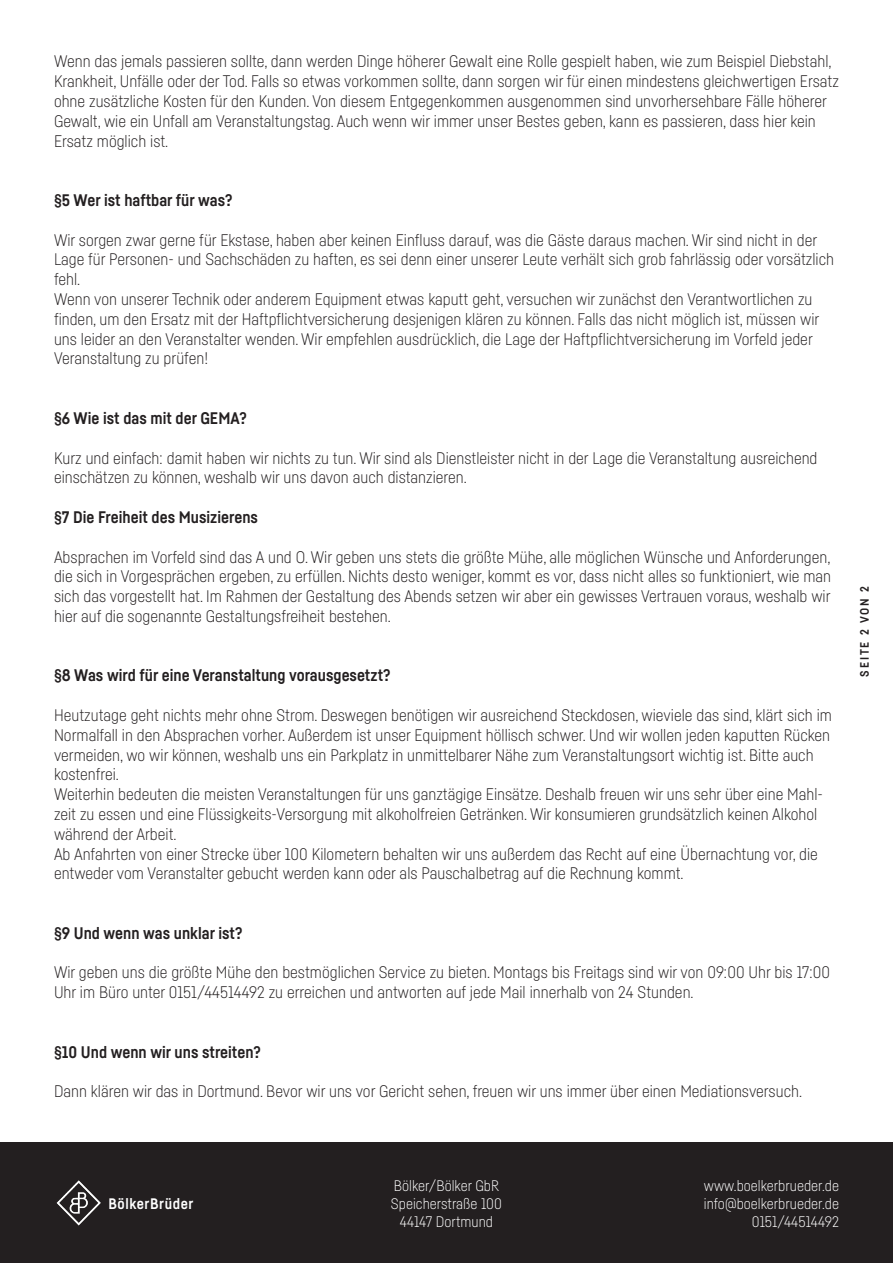
<style>
.page{position:relative;width:893px;height:1263px;background:#fff}
.page>*{position:absolute;margin:0;border:0;box-sizing:border-box;transform-origin:0 0}
.t1{font:300 16.5px/19.8px "Fabrikat Kompakt";color:#231f20}
.t2{font:700 16.5px "Fabrikat Kompakt";color:#231f20}
.t3{font:300 15px/18px "Fabrikat Kompakt";color:#fff;text-align:center}
.t4{font:700 15px "Fabrikat Kompakt";letter-spacing:.04em;color:#fff}
.t5{font:700 12px "Fabrikat Kompakt";letter-spacing:.15em;color:#231f20}
</style>
<div class="page">
<div style="left:0;top:1143px;width:893px;height:120px;background:#231f20"></div>
<img style="left:56px;top:1180px;width:45px;height:46px">
<p class="t1" style="left:54px;top:51px;width:786px">Wenn das jemals passieren sollte, dann werden Dinge höherer Gewalt eine Rolle gespielt haben, wie zum Beispiel Diebstahl, Krankheit, Unfälle oder der Tod. Falls so etwas vorkommen sollte, dann sorgen wir für einen mindestens gleichwertigen Ersatz ohne zusätzliche Kosten für den Kunden. Von diesem Entgegenkommen ausgenommen sind unvorhersehbare Fälle höherer Gewalt, wie ein Unfall am Veranstaltungstag. Auch wenn wir immer unser Bestes geben, kann es passieren, dass hier kein Ersatz möglich ist.</p>
<p class="t2" style="left:54px;top:190px;width:180px">§5 Wer ist haftbar für was?</p>
<p class="t1" style="left:54px;top:230px;width:782px">Wir sorgen zwar gerne für Ekstase, haben aber keinen Einfluss darauf, was die Gäste daraus machen. Wir sind nicht in der<br>Lage für Personen- und Sachschäden zu haften, es sei denn einer unserer Leute verhält sich grob fahrlässig oder vorsätzlich fehl.</p>
<p class="t1" style="left:54px;top:289px;width:767px">Wenn von unserer Technik oder anderem Equipment etwas kaputt geht, versuchen wir zunächst den Verantwortlichen zu finden, um den Ersatz mit der Haftpflichtversicherung desjenigen klären zu können. Falls das nicht möglich ist, müssen wir uns leider an den Veranstalter wenden. Wir empfehlen ausdrücklich, die Lage der Haftpflichtversicherung im Vorfeld jeder Veranstaltung zu prüfen!</p>
<p class="t2" style="left:54px;top:408px;width:194px">§6 Wie ist das mit der GEMA?</p>
<p class="t1" style="left:54px;top:447px;width:765px">Kurz und einfach: damit haben wir nichts zu tun. Wir sind als Dienstleister nicht in der Lage die Veranstaltung ausreichend einschätzen zu können, weshalb wir uns davon auch distanzieren.</p>
<p class="t2" style="left:54px;top:507px;width:206px">§7 Die Freiheit des Musizierens</p>
<p class="t1" style="left:54px;top:546px;width:779px;text-align:justify">Absprachen im Vorfeld sind das A und O. Wir geben uns stets die größte Mühe, alle möglichen Wünsche und Anforderungen, die sich in Vorgesprächen ergeben, zu erfüllen. Nichts desto weniger, kommt es vor, dass nicht alles so funktioniert, wie man sich das vorgestellt hat. Im Rahmen der Gestaltung des Abends setzen wir aber ein gewisses Vertrauen voraus, weshalb wir hier auf die sogenannte Gestaltungsfreiheit bestehen.</p>
<p class="t2" style="left:54px;top:665px;width:338px">§8 Was wird für eine Veranstaltung vorausgesetzt?</p>
<p class="t1" style="left:54px;top:705px;width:779px">Heutzutage geht nichts mehr ohne Strom. Deswegen benötigen wir ausreichend Steckdosen, wieviele das sind, klärt sich im Normalfall in den Absprachen vorher. Außerdem ist unser Equipment höllisch schwer. Und wir wollen jeden kaputten Rücken vermeiden, wo wir können, weshalb uns ein Parkplatz in unmittelbarer Nähe zum Veranstaltungsort wichtig ist. Bitte auch kostenfrei.</p>
<p class="t1" style="left:54px;top:784px;width:770px">Weiterhin bedeuten die meisten Veranstaltungen für uns ganztägige Einsätze. Deshalb freuen wir uns sehr über eine Mahl&shy;zeit zu essen und eine Flüssigkeits-Versorgung mit alkoholfreien Getränken. Wir konsumieren grundsätzlich keinen Alkohol während der Arbeit.</p>
<p class="t1" style="left:54px;top:843px;width:765px">Ab Anfahrten von einer Strecke über 100 Kilometern behalten wir uns außerdem das Recht auf eine Übernachtung vor, die entweder vom Veranstalter gebucht werden kann oder als Pauschalbetrag auf die Rechnung kommt.</p>
<p class="t2" style="left:54px;top:923px;width:190px">§9 Und wenn was unklar ist?</p>
<p class="t1" style="left:54px;top:962px;width:778px">Wir geben uns die größte Mühe den bestmöglichen Service zu bieten. Montags bis Freitags sind wir von 09:00 Uhr bis 17:00<br>Uhr im Büro unter 0151/44514492 zu erreichen und antworten auf jede Mail innerhalb von 24 Stunden.</p>
<p class="t2" style="left:54px;top:1041px;width:208px">§10 Und wenn wir uns streiten?</p>
<p class="t1" style="left:54px;top:1081px;width:750px">Dann klären wir das in Dortmund. Bevor wir uns vor Gericht sehen, freuen wir uns immer über einen Mediationsversuch.</p>
<p class="t5" style="left:857px;top:676px;width:92px;rotate:-90deg">SEITE 2 VON 2</p>
<p class="t4" style="left:108px;top:1194px;width:87px">BölkerBrüder</p>
<p class="t3" style="left:391px;top:1176px;width:113px">Bölker/Bölker GbR<br>Speicherstraße 100<br>44147 Dortmund</p>
<p class="t3" style="left:704px;top:1176px;width:137px;text-align:right">www.boelkerbrueder.de info@boelkerbrueder.de<br>0151/44514492</p>
</div>
